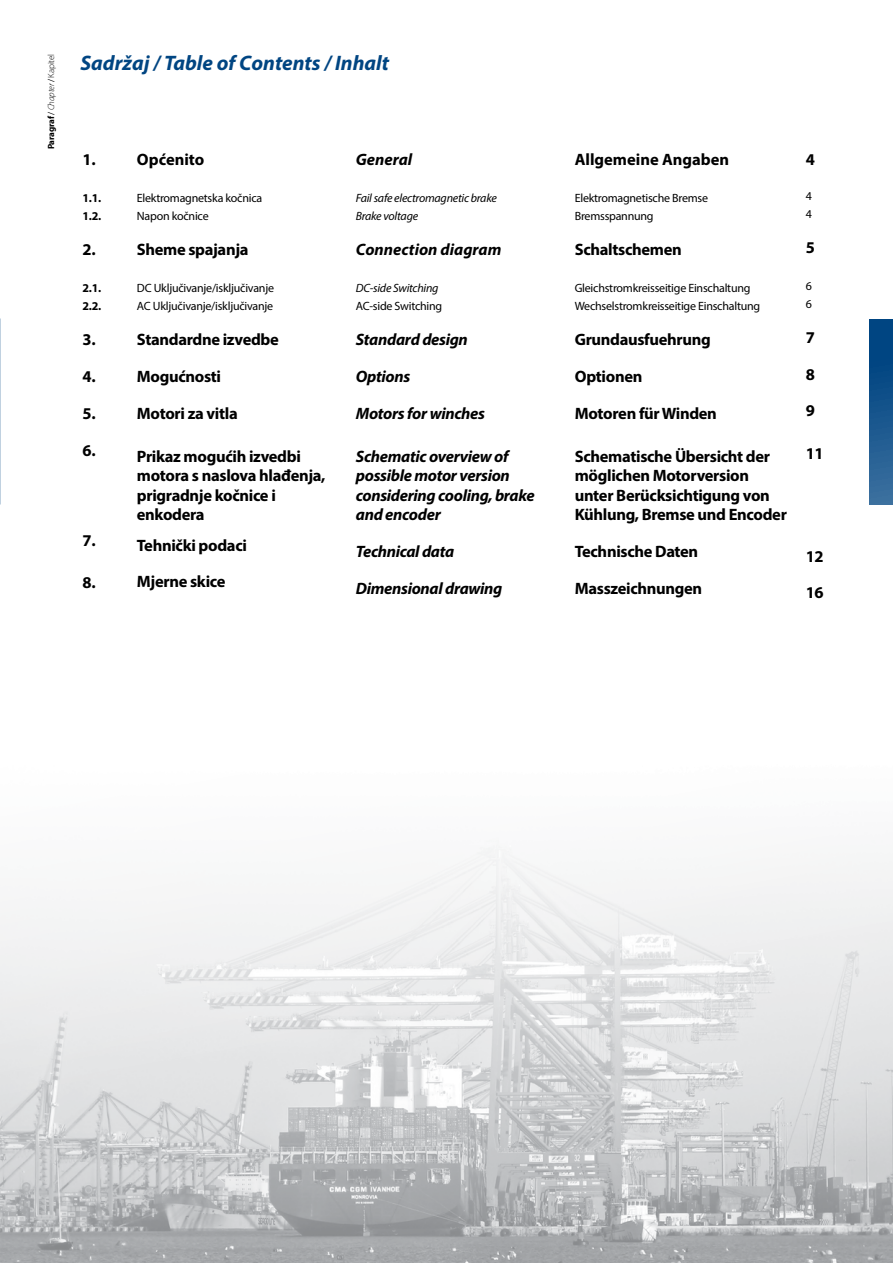
<style>
.page{position:relative;width:893px;height:1263px;background:#fff}
.page>*{position:absolute;margin:0;border:0;box-sizing:border-box;transform-origin:0 0}
.t1{font:italic 700 21px "Myriad Pro";color:#004582}
.t2{font:700 16.5px/19.5px "Myriad Pro";letter-spacing:-.02em;color:#000}
.t3{font:italic 700 16.5px/19.5px "Myriad Pro";letter-spacing:-.02em;color:#000}
.t4{font:700 16.5px "Myriad Pro";color:#000}
.t5{font:italic 700 16.5px "Myriad Pro";color:#000}
.t6{font:12px/17.7px "Myriad Pro";letter-spacing:-.02em;color:#000}
.t7{font:italic 12px/17.7px "Myriad Pro";letter-spacing:-.02em;color:#000}
.t8{font:700 12px/17.7px "Myriad Pro";color:#000}
.t9{font:700 9px "Myriad Pro";letter-spacing:-.02em;color:#000}
.s1{font-weight:400}
.s2{font-weight:300;font-style:italic}
.s3{font-weight:300}
</style>
<div class="page">
<img style="left:0;top:318px;width:893px;height:945px">
<img style="left:0;top:604px;width:1px;height:659px">
<p class="t9" style="left:45px;top:149px;width:97px;rotate:-90deg">Paragraf <span class="s1">/</span> <span class="s2">Chapter</span> <span class="s1">/</span> <span class="s3">Kapitel</span></p>
<p class="t1" style="left:80px;top:49px;width:310px">Sadržaj / Table of Contents / Inhalt</p>
<p class="t4" style="left:137px;top:148px;width:69px">Općenito</p>
<p class="t6" style="left:137px;top:189px;width:127px">Elektromagnetska kočnica<br>Napon kočnice</p>
<p class="t2" style="left:137px;top:239px;width:113px">Sheme spajanja</p>
<p class="t6" style="left:137px;top:279px;width:139px">DC Uključivanje/isključivanje<br>AC Uključivanje/isključivanje</p>
<p class="t2" style="left:137px;top:329px;width:143px">Standardne izvedbe</p>
<p class="t2" style="left:137px;top:366px;width:86px">Mogućnosti</p>
<p class="t2" style="left:137px;top:403px;width:102px">Motori za vitla</p>
<p class="t2" style="left:137px;top:446px;width:190px">Prikaz mogućih izvedbi motora s naslova hlađenja, prigradnje kočnice i enkodera</p>
<p class="t2" style="left:137px;top:535px;width:112px">Tehnički podaci</p>
<p class="t2" style="left:137px;top:572px;width:90px">Mjerne skice</p>
<p class="t5" style="left:356px;top:148px;width:58px">General</p>
<p class="t7" style="left:356px;top:189px;width:142px">Fail safe electromagnetic brake<br>Brake voltage</p>
<p class="t5" style="left:356px;top:238px;width:147px">Connection diagram</p>
<p class="t7" style="left:356px;top:279px;width:84px">DC-side Switching</p>
<p class="t6" style="left:356px;top:297px;width:88px">AC-side Switching</p>
<p class="t3" style="left:356px;top:329px;width:114px">Standard design</p>
<p class="t3" style="left:356px;top:366px;width:56px">Options</p>
<p class="t3" style="left:356px;top:403px;width:131px">Motors for winches</p>
<p class="t3" style="left:356px;top:446px;width:180px">Schematic overview of possible motor version considering cooling, brake and encoder</p>
<p class="t3" style="left:356px;top:541px;width:100px">Technical data</p>
<p class="t3" style="left:356px;top:578px;width:148px">Dimensional drawing</p>
<p class="t2" style="left:82px;top:149px;width:15px">1.</p>
<p class="t8" style="left:82px;top:189px;width:20px">1.1.<br>1.2.</p>
<p class="t2" style="left:82px;top:239px;width:15px">2.</p>
<p class="t8" style="left:82px;top:279px;width:20px">2.1.<br>2.2.</p>
<p class="t2" style="left:82px;top:329px;width:15px">3.</p>
<p class="t2" style="left:82px;top:366px;width:15px">4.</p>
<p class="t2" style="left:82px;top:403px;width:15px">5.</p>
<p class="t2" style="left:82px;top:440px;width:15px">6.</p>
<p class="t2" style="left:82px;top:531px;width:15px">7.</p>
<p class="t2" style="left:82px;top:572px;width:15px">8.</p>
<p class="t4" style="left:575px;top:148px;width:156px">Allgemeine Angaben</p>
<p class="t6" style="left:575px;top:189px;width:135px">Elektromagnetische Bremse<br>Bremsspannung</p>
<p class="t2" style="left:575px;top:239px;width:109px">Schaltschemen</p>
<p class="t6" style="left:575px;top:279px;width:187px">Gleichstromkreisseitige Einschaltung<br>Wechselstromkreisseitige Einschaltung</p>
<p class="t2" style="left:575px;top:329px;width:137px">Grundausfuehrung</p>
<p class="t2" style="left:575px;top:366px;width:69px">Optionen</p>
<p class="t2" style="left:575px;top:403px;width:144px">Motoren für Winden</p>
<p class="t2" style="left:575px;top:446px;width:214px">Schematische Übersicht der möglichen Motorversion unter Berücksichtigung von<br>Kühlung, Bremse und Encoder</p>
<p class="t2" style="left:575px;top:541px;width:125px">Technische Daten</p>
<p class="t2" style="left:575px;top:578px;width:129px">Masszeichnungen</p>
<p class="t2" style="left:806px;top:149px;width:11px">4</p>
<p class="t6" style="left:806px;top:187px;width:8px">4<br>4</p>
<p class="t2" style="left:806px;top:237px;width:11px">5</p>
<p class="t6" style="left:806px;top:277px;width:8px">6<br>6</p>
<p class="t2" style="left:806px;top:327px;width:11px">7</p>
<p class="t2" style="left:806px;top:364px;width:11px">8</p>
<p class="t2" style="left:806px;top:401px;width:11px">9</p>
<p class="t2" style="left:806px;top:443px;width:19px">11</p>
<p class="t2" style="left:806px;top:546px;width:19px">12</p>
<p class="t2" style="left:806px;top:583px;width:19px">16</p>
</div>
